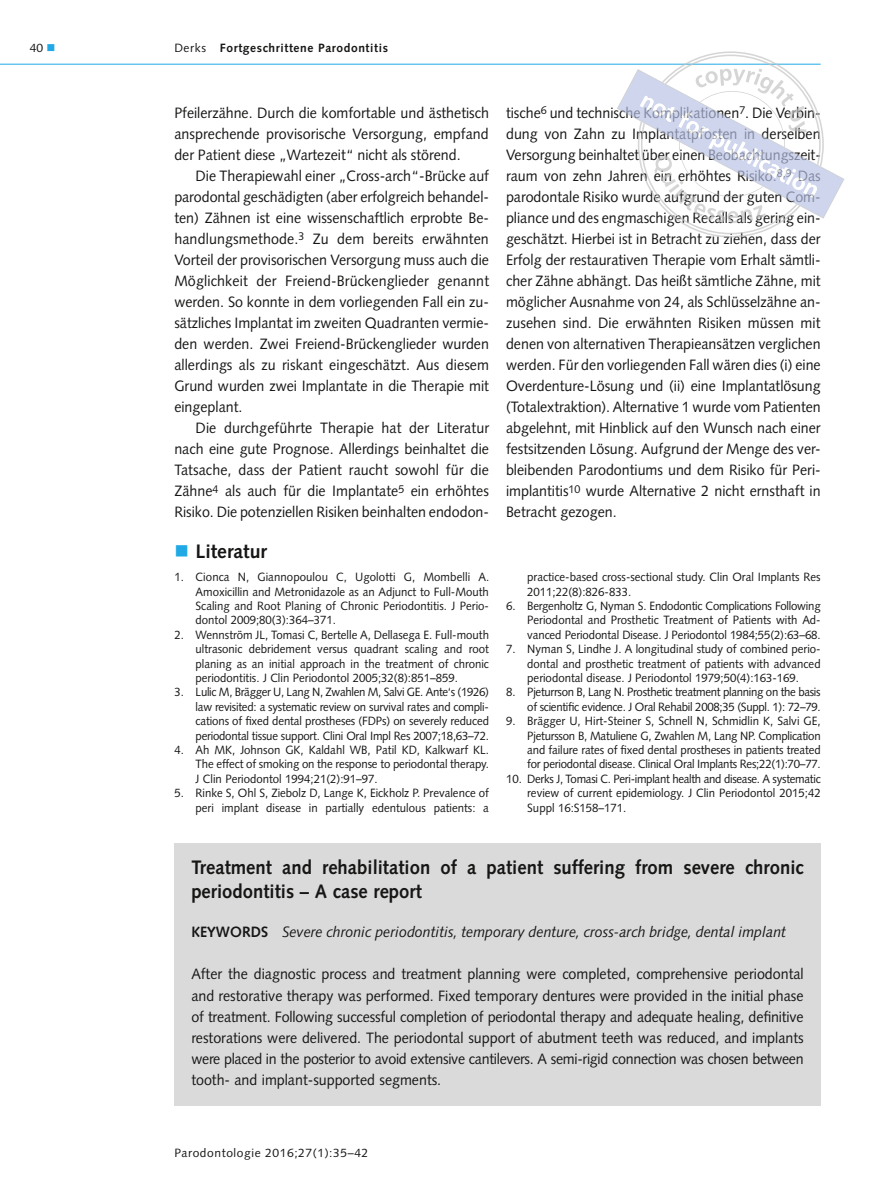
<style>
.page{position:relative;width:893px;height:1191px;background:#fff}
.page>*{position:absolute;margin:0;border:0;box-sizing:border-box;transform-origin:0 0}
.t1{font:700 19.5px/23.4px "Syntax LT Std";color:#171615;scale:.95 1}
.t2{font:700 19.5px "Syntax LT Std";color:#171615}
.t3{font:15px/21px "Syntax LT Std";color:#171615;text-align:justify;scale:.95 1}
.t4{font:italic 15px "Syntax LT Std";color:#171615;scale:.95 1}
.t5{font:12px/14.4px "Syntax LT Std";color:#171615;text-align:justify;scale:.95 1}
.t6{font:12px/14.4px "Syntax LT Std";letter-spacing:-.025em;color:#171615;text-align:right;scale:.95 1}
.t7{font:700 12px "Syntax LT Std";letter-spacing:.05em;color:#171615}
.t8{font:12px "Syntax LT Std";letter-spacing:.05em;color:#171615}
.t9{font:12px "Syntax LT Std";color:#171615}
.s1{color:#20a9e5}
.s2{font-weight:400}
.s3{font-weight:700;font-style:normal}
</style>
<div class="page">
<hr style="left:0;top:64px;width:821px;height:1px;background:#20a9e5">
<div style="left:174px;top:842px;width:647px;height:263px;background:#dadada"></div>
<svg style="left:617px;top:51px;width:227px;height:186px"></svg>
<p class="t9" style="left:30px;top:41px;width:27px">40 <span class="s1">■</span></p>
<p class="t7" style="left:174px;top:41px;width:215px"><span class="s2">Derks</span> Fortgeschrittene Parodontitis</p>
<p class="t3" style="left:174px;top:102px;width:333px">Pfeilerzähne. Durch die komfortable und ästhetisch ansprechende provisorische Versorgung, empfand der Patient diese „Wartezeit“ nicht als störend.</p>
<p class="t3" style="left:174px;top:165px;width:333px;text-indent:21px">Die Therapiewahl einer „Cross-arch“-Brücke auf parodontal geschädigten (aber erfolgreich behandel&shy;ten) Zähnen ist eine wissenschaftlich erprobte Be&shy;handlungsmethode.<sup>3</sup> Zu dem bereits erwähnten Vorteil der provisorischen Versorgung muss auch die Möglichkeit der Freiend-Brückenglieder genannt werden. So konnte in dem vorliegenden Fall ein zu&shy;sätzliches Implantat im zweiten Quadranten vermie&shy;den werden. Zwei Freiend-Brückenglieder wurden allerdings als zu riskant eingeschätzt. Aus diesem Grund wurden zwei Implantate in die Therapie mit eingeplant.</p>
<p class="t3" style="left:174px;top:417px;width:333px;text-indent:21px">Die durchgeführte Therapie hat der Literatur nach eine gute Prognose. Allerdings beinhaltet die Tatsache, dass der Patient raucht sowohl für die Zähne<sup>4</sup> als auch für die Implantate<sup>5</sup> ein erhöhtes Risiko. Die potenziellen Risiken beinhalten endodon-</p>
<h1 class="t2" style="left:196px;top:540px;width:73px">Literatur</h1>
<p class="t5" style="left:196px;top:570px;width:311px;text-indent:-21px">1. Cionca N, Giannopoulou C, Ugolotti G, Mombelli A.<br>Amoxicillin and Metronidazole as an Adjunct to Full-Mouth Scaling and Root Planing of Chronic Periodontitis. J Perio&shy;dontol 2009;80(3):364–371.</p>
<p class="t5" style="left:196px;top:627px;width:310px;text-indent:-21px">2. Wennström JL, Tomasi C, Bertelle A, Dellasega E. Full-mouth ultrasonic debridement versus quadrant scaling and root planing as an initial approach in the treatment of chronic periodontitis. J Clin Periodontol 2005;32(8):851–859.</p>
<p class="t5" style="left:196px;top:685px;width:310px;text-indent:-21px">3. Lulic M, Brägger U, Lang N, Zwahlen M, Salvi GE. Ante‘s (1926) law revisited: a systematic review on survival rates and compli&shy;cations of fixed dental prostheses (FDPs) on severely reduced periodontal tissue support. Clini Oral Impl Res 2007;18,63–72.</p>
<p class="t5" style="left:196px;top:742px;width:310px;text-indent:-21px">4. Ah MK, Johnson GK, Kaldahl WB, Patil KD, Kalkwarf KL.<br>The effect of smoking on the response to periodontal therapy.<br>J Clin Periodontol 1994;21(2):91–97.</p>
<p class="t5" style="left:174px;top:786px;width:333px;text-align:right">5. Rinke S, Ohl S, Ziebolz D, Lange K, Eickholz P. Prevalence of peri implant disease in partially edentulous patients: a</p>
<p class="t3" style="left:506px;top:102px;width:333px;text-align:left">tische<sup>6</sup> und technische Komplikationen<sup>7</sup>. Die Verbin&shy;dung von Zahn zu Implantatpfosten in derselben Versorgung beinhaltet über einen Beobachtungszeit&shy;raum von zehn Jahren ein erhöhtes Risiko.<sup>8,9</sup> Das parodontale Risiko wurde aufgrund der guten Com&shy;pliance und des engmaschigen Recalls als gering ein&shy;geschätzt. Hierbei ist in Betracht zu ziehen, dass der Erfolg der restaurativen Therapie vom Erhalt sämtli&shy;cher Zähne abhängt. Das heißt sämtliche Zähne, mit möglicher Ausnahme von 24, als Schlüsselzähne an&shy;zusehen sind. Die erwähnten Risiken müssen mit denen von alternativen Therapieansätzen verglichen werden. Für den vorliegenden Fall wären dies (i) eine Overdenture-Lösung und (ii) eine Implantatlösung (Totalextraktion). Alternative 1 wurde vom Patienten abgelehnt, mit Hinblick auf den Wunsch nach einer festsitzenden Lösung. Aufgrund der Menge des ver&shy;bleibenden Parodontiums und dem Risiko für Peri&shy;implantitis<sup>10</sup> wurde Alternative 2 nicht ernsthaft in Betracht gezogen.</p>
<p class="t5" style="left:527px;top:570px;width:310px">practice-based cross-sectional study. Clin Oral Implants Res<br>2011;22(8):826-833.</p>
<p class="t5" style="left:527px;top:598px;width:310px;text-indent:-21px">6. Bergenholtz G, Nyman S. Endodontic Complications Following Periodontal and Prosthetic Treatment of Patients with Ad&shy;vanced Periodontal Disease. J Periodontol 1984;55(2):63–68.</p>
<p class="t5" style="left:527px;top:642px;width:310px;text-indent:-21px">7. Nyman S, Lindhe J. A longitudinal study of combined perio&shy;dontal and prosthetic treatment of patients with advanced periodontal disease. J Periodontol 1979;50(4):163-169.</p>
<p class="t6" style="left:506px;top:685px;width:333px">8. Pjeturrson B, Lang N. Prosthetic treatment planning on the basis of scientific evidence. J Oral Rehabil 2008;35 (Suppl. 1): 72–79.</p>
<p class="t5" style="left:527px;top:714px;width:310px;text-indent:-21px">9. Brägger U, Hirt-Steiner S, Schnell N, Schmidlin K, Salvi GE, Pjetursson B, Matuliene G, Zwahlen M, Lang NP. Complication and failure rates of fixed dental prostheses in patients treated for periodontal disease. Clinical Oral Implants Res;22(1):70–77.</p>
<p class="t5" style="left:527px;top:771px;width:310px;text-indent:-21px">10. Derks J, Tomasi C. Peri-implant health and disease. A systematic review of current epidemiology. J Clin Periodontol 2015;42<br>Suppl 16:S158–171.</p>
<h1 class="t1" style="left:191px;top:856px;width:646px">Treatment and rehabilitation of a patient suffering from severe chronic periodontitis – A case report</h1>
<p class="t4" style="left:191px;top:923px;width:627px"><span class="s3">KEYWORDS</span> Severe chronic periodontitis, temporary denture, cross-arch bridge, dental implant</p>
<p class="t3" style="left:191px;top:963px;width:646px">After the diagnostic process and treatment planning were completed, comprehensive periodontal and restorative therapy was performed. Fixed temporary dentures were provided in the initial phase of treatment. Following successful completion of periodontal therapy and adequate healing, definitive restorations were delivered. The periodontal support of abutment teeth was reduced, and implants were placed in the posterior to avoid extensive cantilevers. A semi-rigid connection was chosen between tooth- and implant-supported segments.</p>
<p class="t8" style="left:174px;top:1146px;width:195px">Parodontologie 2016;27(1):35–42</p>
</div>
